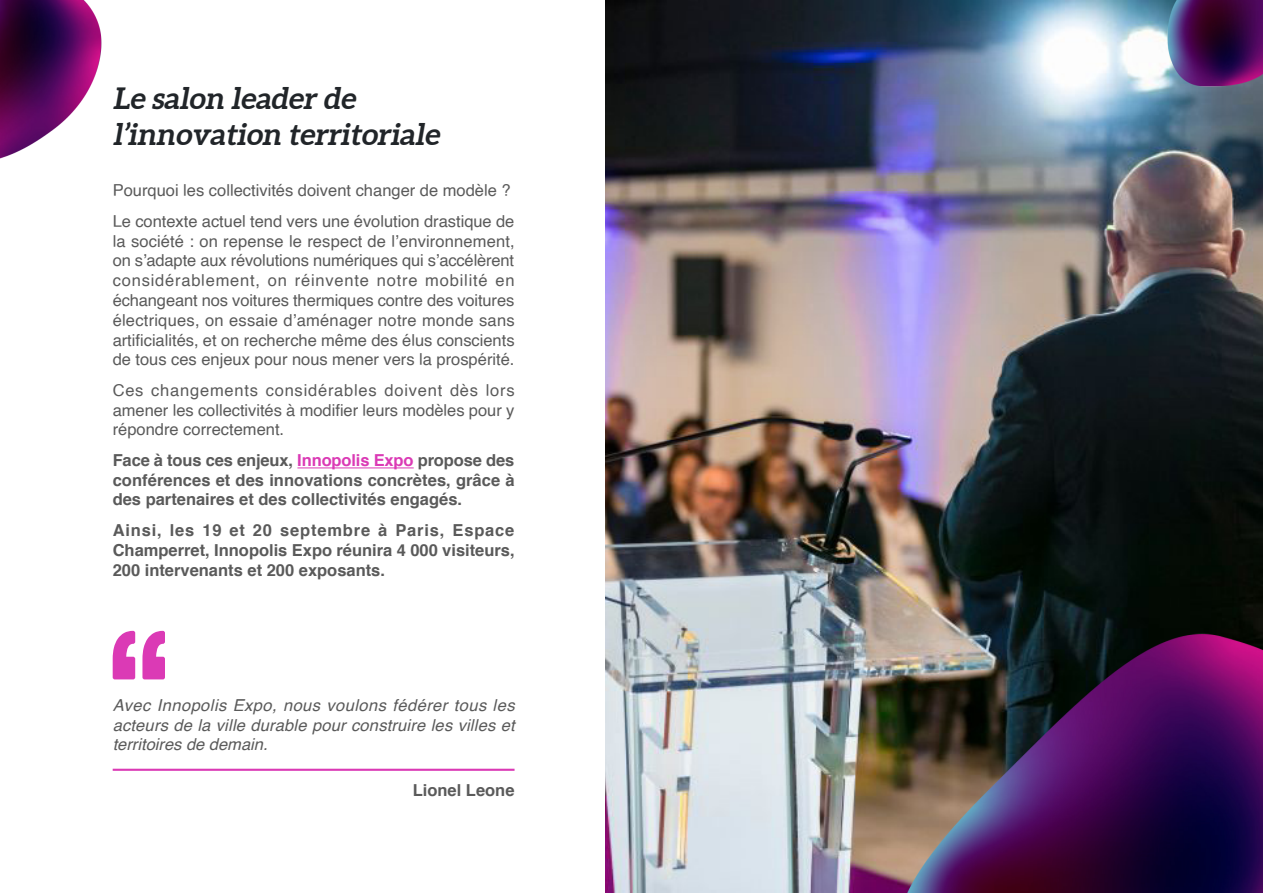
<style>
.page{position:relative;width:1263px;height:893px;background:#fff}
.page>*{position:absolute;margin:0;border:0;box-sizing:border-box;transform-origin:0 0}
.t1{font:italic 700 30px/36px "Aleo";color:#212529}
.t2{font:16.5px/19.8px "Helvetica";color:#5a5a5a;text-align:justify}
.t3{font:700 16.5px/19.8px "Helvetica";color:#5a5a5a;text-align:justify}
.t4{font:italic 16.5px/19.8px "Helvetica";letter-spacing:.01em;color:#5a5a5a;text-align:justify}
.s1{color:#db3ab5}
</style>
<div class="page">
<img style="left:606px;top:0;width:657px;height:893px">
<hr style="left:297px;top:467px;width:117px;height:1px;background:#db3ab5">
<img style="left:876px;top:609px;width:387px;height:284px">
<img style="left:0;top:0;width:102px;height:159px">
<img style="left:1112px;top:0;width:151px;height:107px">
<svg style="left:113px;top:631px;width:52px;height:48px"></svg>
<hr style="left:113px;top:769px;width:401px;height:2px;background:#db3ab5">
<h1 class="t1" style="left:113px;top:82px;width:335px">Le salon leader de l’innovation territoriale</h1>
<p class="t2" style="left:113px;top:176px;width:403px;line-height:30.5px">Pourquoi les collectivités doivent changer de modèle ?<br>Le contexte actuel tend vers une évolution drastique de</p>
<p class="t2" style="left:113px;top:231px;width:403px">la société : on repense le respect de l’environnement, on s’adapte aux révolutions numériques qui s’accélèrent considérablement, on réinvente notre mobilité en échangeant nos voitures thermiques contre des voitures électriques, on essaie d’aménager notre monde sans artificialités, et on recherche même des élus conscients de tous ces enjeux pour nous mener vers la prospérité.</p>
<p class="t2" style="left:113px;top:381px;width:404px">Ces changements considérables doivent dès lors amener les collectivités à modifier leurs modèles pour y répondre correctement.</p>
<p class="t3" style="left:113px;top:450px;width:403px">Face à tous ces enjeux, <span class="s1">Innopolis Expo</span> propose des conférences et des innovations concrètes, grâce à des partenaires et des collectivités engagés.</p>
<p class="t3" style="left:113px;top:520px;width:403px">Ainsi, les 19 et 20 septembre à Paris, Espace Champerret, Innopolis Expo réunira 4 000 visiteurs, 200 intervenants et 200 exposants.</p>
<p class="t4" style="left:113px;top:695px;width:403px">Avec Innopolis Expo, nous voulons fédérer tous les acteurs de la ville durable pour construire les villes et territoires de demain.</p>
<p class="t3" style="left:413px;top:780px;width:103px">Lionel Leone</p>
</div>
